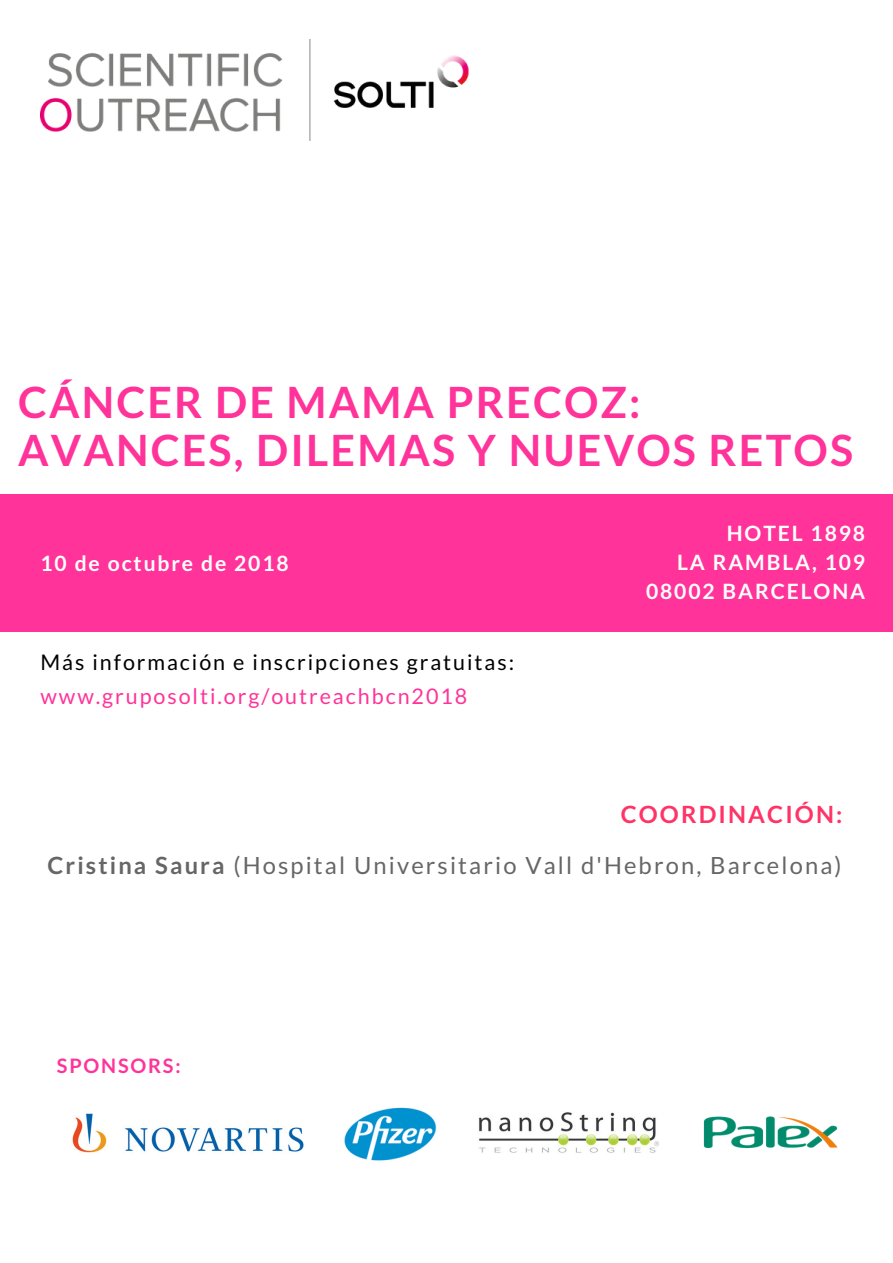
<style>
.page{position:relative;width:893px;height:1263px;background:#fff}
.page>*{position:absolute;margin:0;border:0;box-sizing:border-box;transform-origin:0 0}
.t1{font:700 43.05px/47.2px "Lato";letter-spacing:.05em;color:#f39}
.t2{font:23.7px/50.7px "Lato";letter-spacing:.09em;color:#666;text-align:right}
.t3{font:21.45px "Lato";letter-spacing:.09em;color:#000}
.t4{font:21.45px "Lato";letter-spacing:.09em;color:#f39}
.t5{font:700 21.15px/29.2px "Lato";letter-spacing:.09em;color:#fff;text-align:right}
.t6{font:700 19.8px "Lato";letter-spacing:.09em;color:#f39}
.s1{font-weight:700;color:#f36}
.s2{font-weight:700}
</style>
<div class="page">
<div style="left:0;top:494px;width:893px;height:138px;background:#f39"></div>
<img style="left:41px;top:39px;width:428px;height:102px">
<img style="left:344px;top:1107px;width:93px;height:54px">
<img style="left:478px;top:1112px;width:181px;height:41px">
<img style="left:72px;top:1113px;width:232px;height:40px">
<img style="left:703px;top:1116px;width:135px;height:33px">
<h1 class="t1" style="left:18px;top:378px;width:837px">CÁNCER DE MAMA PRECOZ:<br>AVANCES, DILEMAS Y NUEVOS RETOS</h1>
<p class="t5" style="left:41px;top:548px;width:250px">10 de octubre de 2018</p>
<p class="t3" style="left:41px;top:649px;width:475px">Más información e inscripciones gratuitas:</p>
<p class="t4" style="left:41px;top:683px;width:428px">www.gruposolti.org/outreachbcn2018</p>
<p class="t5" style="left:646px;top:518px;width:221px">HOTEL 1898<br>LA RAMBLA, 109<br>08002 BARCELONA</p>
<p class="t2" style="left:47px;top:789px;width:796px"><span class="s1">COORDINACIÓN:<br></span><span class="s2">Cristina Saura</span> (Hospital Universitario Vall d'Hebron, Barcelona)</p>
<p class="t6" style="left:57px;top:1053px;width:125px">SPONSORS:</p>
</div>
